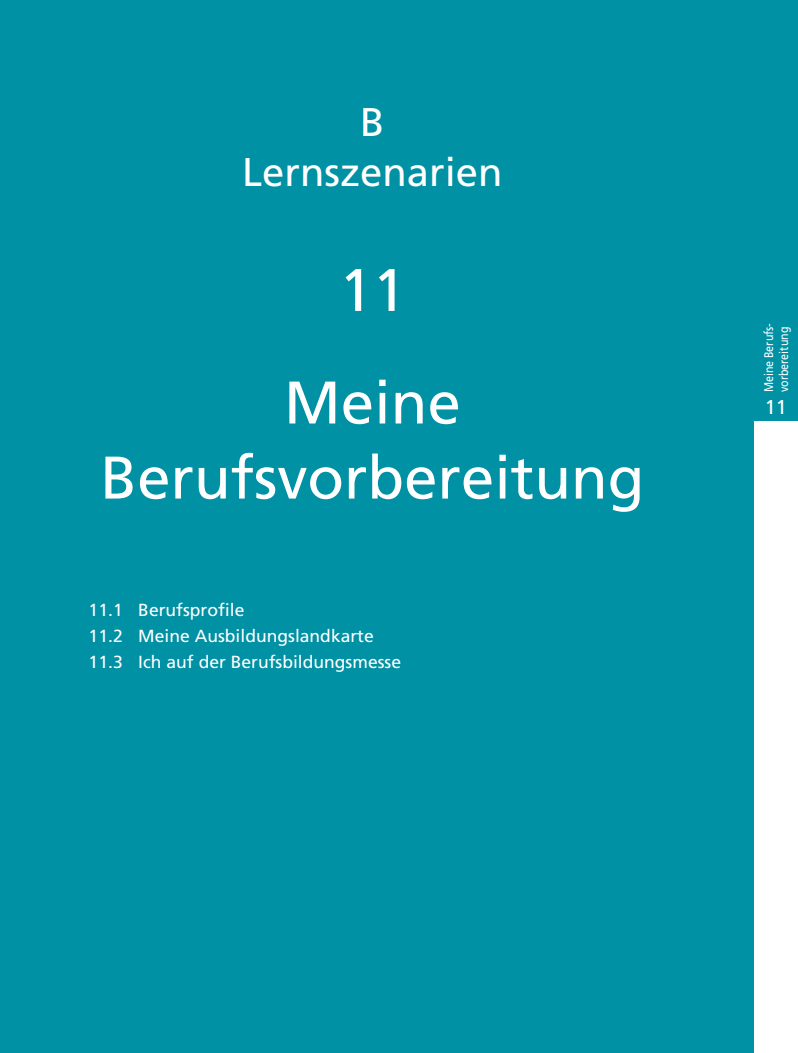
<style>
.page{position:relative;width:798px;height:1053px;background:#fff}
.page>*{position:absolute;margin:0;border:0;box-sizing:border-box;transform-origin:0 0}
.t1{font:60px/112.5px "Frutiger LT Std";color:#fff;text-align:center}
.t2{font:40px/50px "Frutiger LT Std";color:#fff;text-align:center}
.t3{font:20px "Frutiger LT Std";color:#fff}
.t4{font:17.5px/26px "Frutiger LT Std";color:#fff}
.t5{font:12.5px/15px "Frutiger LT Std";color:#fff;scale:.86 1}
</style>
<div class="page">
<div style="left:0;top:0;width:797px;height:1052px;background:#0091a4"></div>
<div style="left:753px;top:421px;width:44px;height:631px;background:#fff"></div>
<h2 class="t2" style="left:242px;top:97px;width:262px">B<br>Lernszenarien</h2>
<h1 class="t1" style="left:284px;top:234px;width:178px">11<br>Meine</h1>
<h1 class="t1" style="left:100px;top:421px;width:545px">Berufsvorbereitung</h1>
<p class="t4" style="left:89px;top:596px;width:314px">11.1 Berufsprofile<br>11.2 Meine Ausbildungslandkarte<br>11.3 Ich auf der Berufsbildungsmesse</p>
<p class="t5" style="left:761px;top:392px;width:82px;rotate:-90deg">Meine Berufs&shy;vorbereitung</p>
<p class="t3" style="left:764px;top:395px;width:24px">11</p>
</div>
